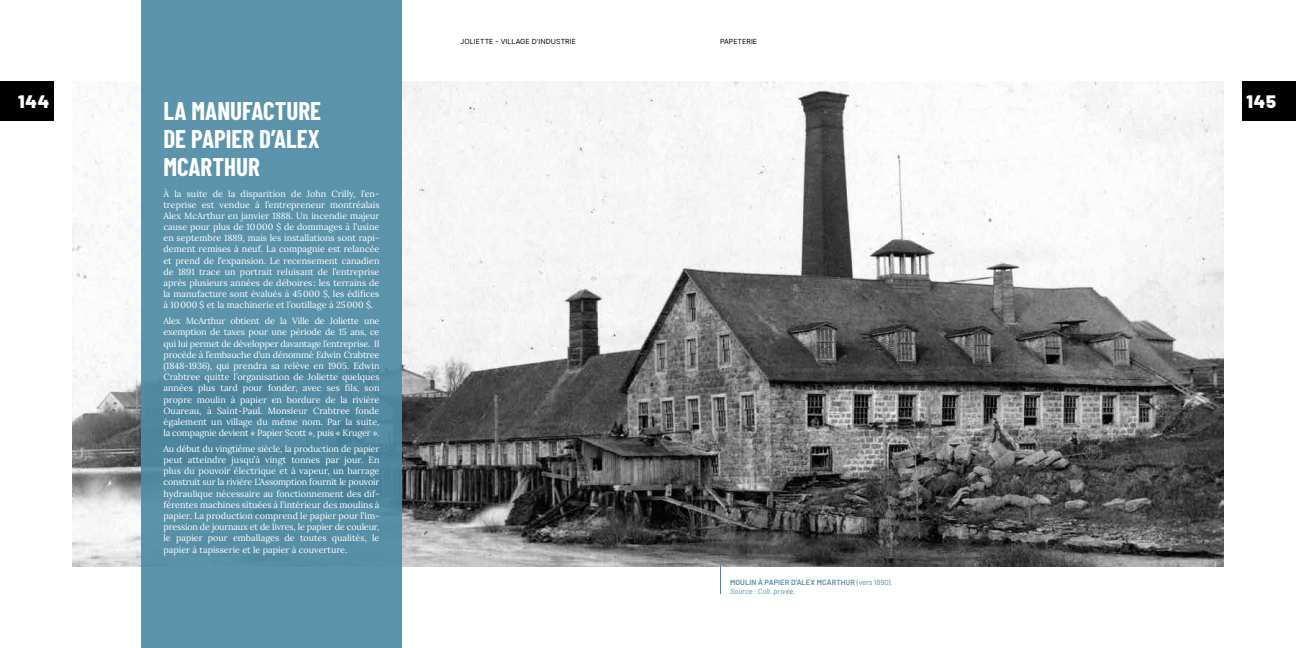
<style>
.page{position:relative;width:1296px;height:648px;background:#fff}
.page>*{position:absolute;margin:0;border:0;box-sizing:border-box;transform-origin:0 0}
.t1{font:700 25px/28px "Barlow Condensed";color:#fff;text-align:justify}
.t2{font:900 18px "Barlow";letter-spacing:.05em;color:#fff}
.t3{font:9px/11.2px "Lora";color:#fff;text-align:justify}
.t4{font:600 7.5px/9px "Barlow";letter-spacing:.01em;color:#4e8ba4}
.t5{font:7px "Inter";letter-spacing:.01em;color:#000}
.s1{font-weight:400}
.s2{font-weight:400;font-style:italic}
</style>
<div class="page">
<div style="left:1242px;top:81px;width:54px;height:40px;background:#000"></div>
<div style="left:0;top:81px;width:54px;height:40px;background:#000"></div>
<img style="left:72px;top:81px;width:1152px;height:486px">
<div style="left:141px;top:0;width:261px;height:648px;background:linear-gradient(to right,#5a91a8,#5890a7)"></div>
<hr style="left:720px;top:555px;width:1px;height:39px;background:#4e8ba4">
<p class="t5" style="left:461px;top:36px;width:117px">JOLIETTE - VILLAGE D'INDUSTRIE</p>
<p class="t5" style="left:720px;top:36px;width:39px">PAPETERIE</p>
<h2 class="t2" style="left:18px;top:88px;width:33px">144</h2>
<h2 class="t2" style="left:1246px;top:88px;width:31px">145</h2>
<h1 class="t1" style="left:164px;top:96px;width:159px">LA MANUFACTURE DE PAPIER D’ALEX MCARTHUR</h1>
<p class="t3" style="left:164px;top:187px;width:218px">À la suite de la disparition de John Crilly, l’en&shy;treprise est vendue à l’entrepreneur montréalais Alex McArthur en janvier 1888. Un incendie majeur cause pour plus de 10000 $ de dommages à l’usine en septembre 1889, mais les installations sont rapi&shy;dement remises à neuf. La compagnie est relancée et prend de l’expansion. Le recensement canadien de 1891 trace un portrait reluisant de l’entreprise après plusieurs années de déboires : les terrains de la manufacture sont évalués à 45000 $, les édifices à 10000 $ et la machinerie et l’outillage à 25000 $.</p>
<p class="t3" style="left:164px;top:315px;width:218px">Alex McArthur obtient de la Ville de Joliette une exemption de taxes pour une période de 15 ans, ce qui lui permet de développer davantage l’entreprise. Il procède à l’embauche d’un dénommé Edwin Crabtree (1848-1936), qui prendra sa relève en 1905. Edwin Crabtree quitte l’organisation de Joliette quelques années plus tard pour fonder, avec ses fils, son propre moulin à papier en bordure de la rivière Ouareau, à Saint-Paul. Monsieur Crabtree fonde également un village du même nom. Par la suite, la compagnie devient « Papier Scott », puis « Kruger ».</p>
<p class="t3" style="left:164px;top:442px;width:218px">Au début du vingtième siècle, la production de papier peut atteindre jusqu’à vingt tonnes par jour. En plus du pouvoir électrique et à vapeur, un barrage construit sur la rivière L’Assomption fournit le pouvoir hydraulique nécessaire au fonctionnement des dif&shy;férentes machines situées à l’intérieur des moulins à papier. La production comprend le papier pour l’im&shy;pression de journaux et de livres, le papier de couleur, le papier pour emballages de toutes qualités, le papier à tapisserie et le papier à couverture.</p>
<p class="t4" style="left:730px;top:577px;width:164px">MOULIN À PAPIER D’ALEX MCARTHUR <span class="s1">(vers 1890).<br></span><span class="s2">Source : Coll. privée.</span></p>
</div>
